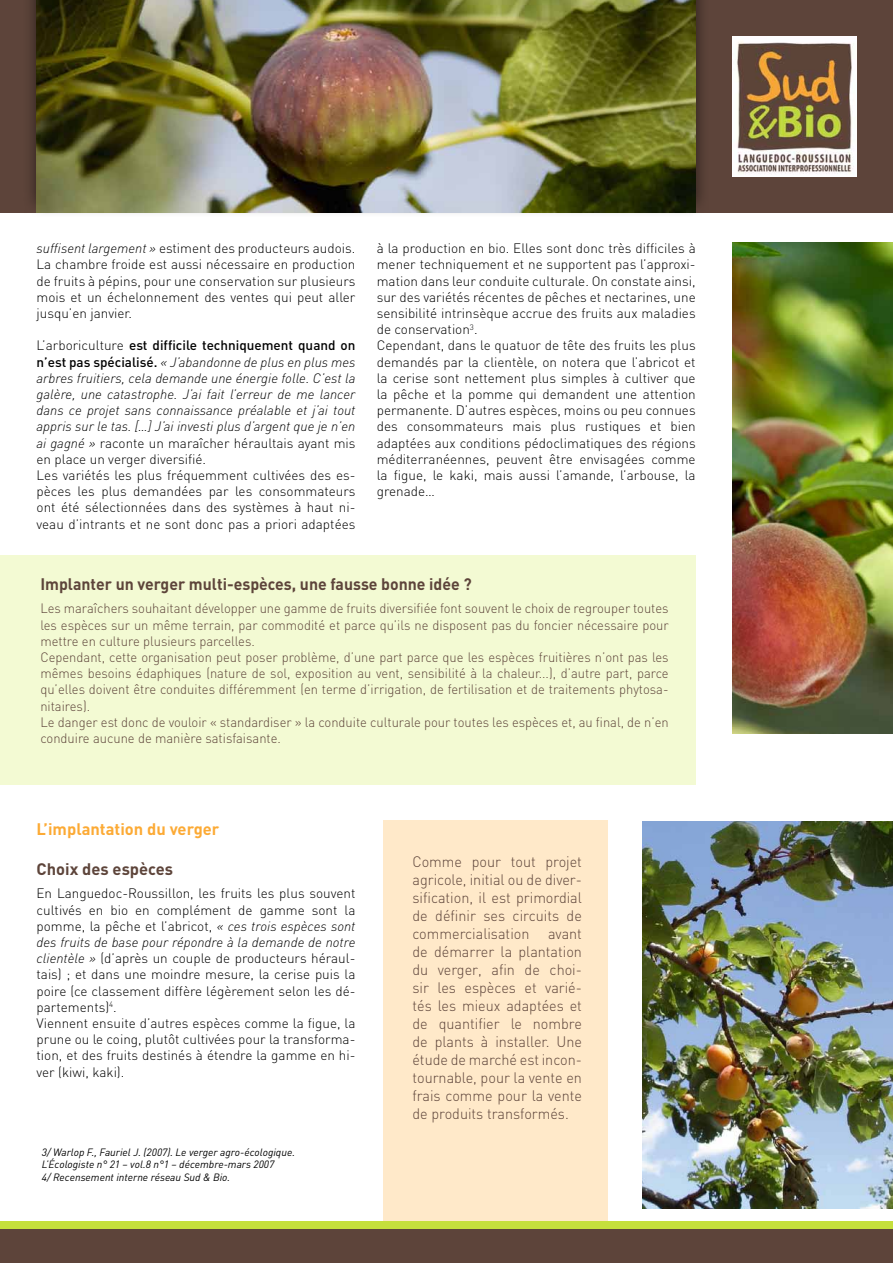
<style>
.page{position:relative;width:893px;height:1263px;background:#fff}
.page>*{position:absolute;margin:0;border:0;box-sizing:border-box;transform-origin:0 0}
.t1{font:700 16.5px "DIN";color:#5d443a;scale:.96 1}
.t2{font:700 16.5px "DIN";color:#fcaa35}
.t3{font:700 16.5px "DIN";color:#5d443a}
.t4{font:300 15px/18px "DIN";color:#5d443a;text-align:justify;scale:.96 1}
.t5{font:300 13.5px/16.2px "DIN";color:#000}
.t6{font:300 13.5px/16.2px "DIN";color:#5d443a;scale:.96 1}
.t7{font:italic 10.5px/12.6px "DIN";color:#000}
.s1{font-style:italic}
.s2{font-weight:500}
</style>
<div class="page">
<img style="left:643px;top:821px;width:250px;height:388px">
<div style="left:384px;top:821px;width:224px;height:409px;background:#ffe9c9"></div>
<div style="left:0;top:555px;width:696px;height:229px;background:#f3fad3"></div>
<div style="left:0;top:1221px;width:893px;height:42px;background:#c5df3c"></div>
<div style="left:0;top:0;width:893px;height:213px;background:#5d443a"></div>
<div style="left:0;top:1230px;width:893px;height:33px;background:#5d443a"></div>
<img style="left:733px;top:36px;width:123px;height:140px">
<img style="left:732px;top:242px;width:161px;height:491px">
<div style="left:22px;top:0;width:687px;height:218px;background:#000;opacity:.6"></div>
<img style="left:37px;top:0;width:659px;height:213px">
<p class="t5" style="left:37px;top:240px;width:320px;text-align:justify"><span class="s1">suffisent largement »</span> estiment des producteurs audois.<br>La chambre froide est aussi nécessaire en production de fruits à pépins, pour une conservation sur plusieurs mois et un échelonnement des ventes qui peut aller jusqu’en janvier.</p>
<p class="t5" style="left:37px;top:337px;width:320px">L’arboriculture <span class="s2">est difficile techniquement quand on n’est pas spécialisé.</span> <span class="s1">« J’abandonne de plus en plus mes arbres fruitiers, cela demande une énergie folle. C’est la galère, une catastrophe. J’ai fait l’erreur de me lancer dans ce projet sans connaissance préalable et j’ai tout appris sur le tas. […] J’ai investi plus d’argent que je n’en ai gagné »</span> raconte un maraîcher héraultais ayant mis en place un verger diversifié.<br>Les variétés les plus fréquemment cultivées des es&shy;pèces les plus demandées par les consommateurs ont été sélectionnées dans des systèmes à haut ni&shy;veau d’intrants et ne sont donc pas a priori adaptées</p>
<p class="t5" style="left:377px;top:240px;width:320px">à la production en bio. Elles sont donc très difficiles à mener techniquement et ne supportent pas l’approxi&shy;mation dans leur conduite culturale. On constate ainsi, sur des variétés récentes de pêches et nectarines, une sensibilité intrinsèque accrue des fruits aux maladies de conservation<sup>3</sup>.<br>Cependant, dans le quatuor de tête des fruits les plus demandés par la clientèle, on notera que l’abricot et la cerise sont nettement plus simples à cultiver que la pêche et la pomme qui demandent une attention permanente. D’autres espèces, moins ou peu connues des consommateurs mais plus rustiques et bien adaptées aux conditions pédoclimatiques des régions méditerranéennes, peuvent être envisagées comme la figue, le kaki, mais aussi l’amande, l’arbouse, la grenade…</p>
<p class="t1" style="left:40px;top:573px;width:451px">Implanter un verger multi-espèces, une fausse bonne idée ?</p>
<p class="t6" style="left:40px;top:600px;width:656px">Les maraîchers souhaitant développer une gamme de fruits diversifiée font souvent le choix de regrouper toutes les espèces sur un même terrain, par commodité et parce qu’ils ne disposent pas du foncier nécessaire pour mettre en culture plusieurs parcelles.<br>Cependant, cette organisation peut poser problème, d’une part parce que les espèces fruitières n’ont pas les mêmes besoins édaphiques (nature de sol, exposition au vent, sensibilité à la chaleur...), d’autre part, parce qu’elles doivent être conduites différemment (en terme d’irrigation, de fertilisation et de traitements phytosa&shy;nitaires).<br>Le danger est donc de vouloir « standardiser » la conduite culturale pour toutes les espèces et, au final, de n’en conduire aucune de manière satisfaisante.</p>
<p class="t2" style="left:37px;top:818px;width:184px">L’implantation du verger</p>
<p class="t3" style="left:37px;top:858px;width:138px">Choix des espèces</p>
<p class="t5" style="left:37px;top:885px;width:320px">En Languedoc-Roussillon, les fruits les plus souvent cultivés en bio en complément de gamme sont la pomme, la pêche et l’abricot, <span class="s1">« ces trois espèces sont des fruits de base pour répondre à la demande de notre clientèle »</span> (d’après un couple de producteurs héraul&shy;tais) ; et dans une moindre mesure, la cerise puis la poire (ce classement diffère légèrement selon les dé&shy;partements)<sup>4</sup>.<br>Viennent ensuite d’autres espèces comme la figue, la prune ou le coing, plutôt cultivées pour la transforma&shy;tion, et des fruits destinés à étendre la gamme en hi&shy;ver (kiwi, kaki).</p>
<p class="t7" style="left:42px;top:1145px;width:255px">3/ Warlop F., Fauriel J. (2007). Le verger agro-écologique.<br>L’Écologiste n° 21 – vol.8 n°1 – décembre-mars 2007<br>4/ Recensement interne réseau Sud &amp; Bio.</p>
<p class="t4" style="left:412px;top:853px;width:178px">Comme pour tout projet agricole, initial ou de diver&shy;sification, il est primordial de définir ses circuits de commercialisation avant de démarrer la plantation du verger, afin de choi&shy;sir les espèces et varié&shy;tés les mieux adaptées et de quantifier le nombre de plants à installer. Une étude de marché est incon&shy;tournable, pour la vente en frais comme pour la vente de produits transformés.</p>
</div>
